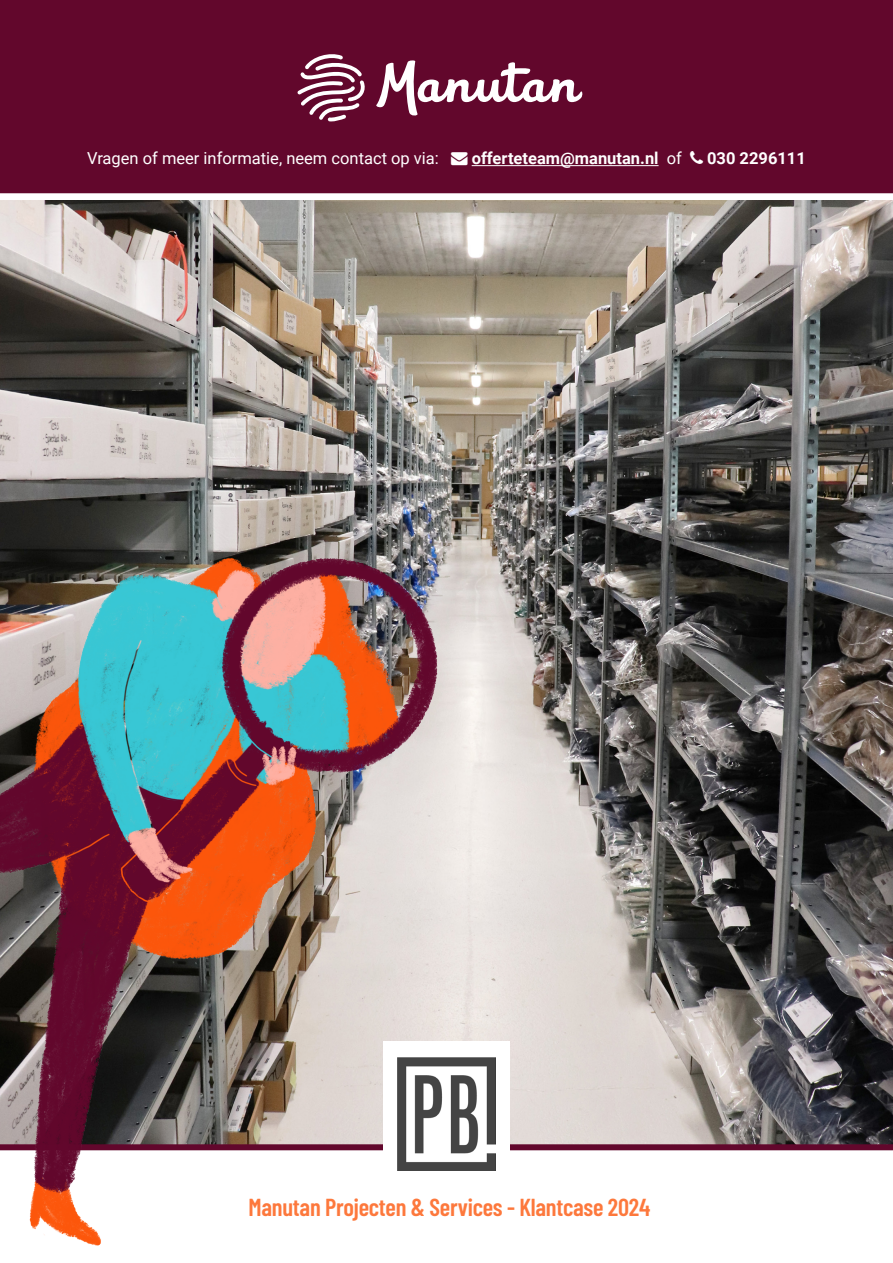
<style>
.page{position:relative;width:893px;height:1263px;background:#fff}
.page>*{position:absolute;margin:0;border:0;box-sizing:border-box;transform-origin:0 0}
.t1{font:600 24.45px "Barlow Condensed";letter-spacing:-.01em;color:#fd783c}
.t2{font:16.5px "Roboto";color:#fff}
.t3{font:700 16.5px "Roboto";color:#fff}
.s1{font-weight:700}
</style>
<div class="page">
<div style="left:0;top:0;width:893px;height:196px;background:#62072c"></div>
<div style="left:0;top:193px;width:893px;height:6px;background:#fff"></div>
<svg style="left:376px;top:60px;width:207px;height:56px"></svg>
<svg style="left:297px;top:54px;width:68px;height:67px"></svg>
<hr style="left:472px;top:165px;width:187px;height:1px;background:#fff">
<img style="left:0;top:201px;width:893px;height:943px">
<div style="left:0;top:1144px;width:893px;height:6px;background:#62072c"></div>
<img style="left:0;top:539px;width:452px;height:707px">
<div style="left:383px;top:1041px;width:126px;height:145px;background:#fff"></div>
<img style="left:397px;top:1057px;width:99px;height:113px">
<p class="t2" style="left:87px;top:147px;width:596px">Vragen of meer informatie, neem contact op via: → <span class="s1">offerteteam@manutan.nl</span> of</p>
<p class="t3" style="left:707px;top:147px;width:100px">030 2296111</p>
<p class="t1" style="left:249px;top:1189px;width:403px">Manutan Projecten &amp; Services - Klantcase 2024</p>
</div>
